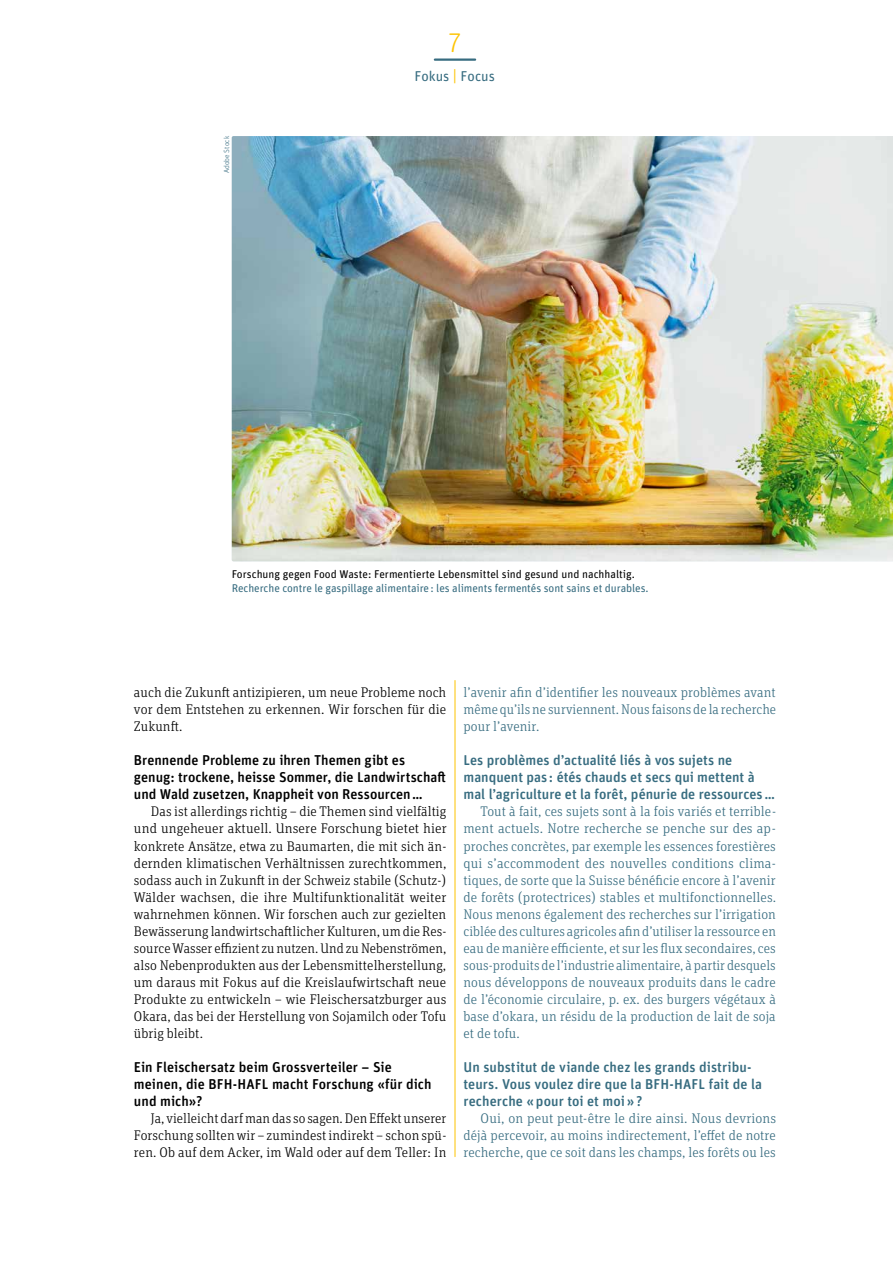
<style>
.page{position:relative;width:893px;height:1263px;background:#fff}
.page>*{position:absolute;margin:0;border:0;box-sizing:border-box;transform-origin:0 0}
.t1{font:300 27px "Unit Rounded Pro";color:#fdc300}
.t2{font:500 14.25px/17px "Unit Rounded Pro";color:#376c80}
.t3{font:500 14.25px/17px "Unit Rounded Pro";color:#000}
.t4{font:14.25px "Unit Rounded Pro";color:#376c80}
.t5{font:300 13.95px/17px "Unit Slab Pro";letter-spacing:.005em;color:#376c80;text-align:justify}
.t6{font:300 13.95px/17px "Unit Slab Pro";letter-spacing:.005em;color:#000;text-align:justify}
.t7{font:11.25px "Unit Rounded Pro";letter-spacing:-.01em;color:#376c80}
.t8{font:11.25px "Unit Rounded Pro";color:#000}
.t9{font:300 7.5px "Unit Rounded Pro";color:#376c80}
.s1{font-size:15.75px;color:#fdc300}
</style>
<div class="page">
<hr style="left:435px;top:58px;width:40px;height:3px;background:#376c80">
<hr style="left:455px;top:680px;width:1px;height:477px;background:#fdc300">
<img style="left:232px;top:136px;width:661px;height:425px">
<p class="t9" style="left:222px;top:173px;width:39px;rotate:-90deg">Adobe Stock</p>
<h1 class="t1" style="left:448px;top:26px;width:16px">7</h1>
<p class="t4" style="left:414px;top:66px;width:82px">Fokus <span class="s1">|</span> Focus</p>
<p class="t8" style="left:232px;top:567px;width:405px">Forschung gegen Food Waste: Fermentierte Lebensmittel sind gesund und nachhaltig.</p>
<p class="t7" style="left:232px;top:580px;width:418px">Recherche contre le gaspillage alimentaire: les aliments fermentés sont sains et durables.</p>
<p class="t6" style="left:134px;top:684px;width:314px">auch die Zukunft antizipieren, um neue Probleme noch vor dem Entstehen zu erkennen. Wir forschen für die Zukunft.</p>
<p class="t3" style="left:134px;top:751px;width:314px">Brennende Probleme zu ihren Themen gibt es genug: trockene, heisse Sommer, die Landwirtschaft und Wald zusetzen, Knappheit von Ressourcen…</p>
<p class="t6" style="left:134px;top:803px;width:314px;text-indent:17px">Das ist allerdings richtig – die Themen sind vielfältig und ungeheuer aktuell. Unsere Forschung bietet hier konkrete Ansätze, etwa zu Baumarten, die mit sich än&shy;dernden klimatischen Verhältnissen zurechtkommen, sodass auch in Zukunft in der Schweiz stabile (Schutz-)<br>Wälder wachsen, die ihre Multifunktionalität weiter wahrnehmen können. Wir forschen auch zur gezielten Bewässerung landwirtschaftlicher Kulturen, um die Res&shy;source Wasser effizient zu nutzen. Und zu Nebenströmen, also Nebenprodukten aus der Lebensmittelherstellung, um daraus mit Fokus auf die Kreislaufwirtschaft neue Produkte zu entwickeln – wie Fleischersatzburger aus Okara, das bei der Herstellung von Sojamilch oder Tofu übrig bleibt.</p>
<p class="t3" style="left:134px;top:1057px;width:299px">Ein Fleischersatz beim Grossverteiler – Sie meinen, die BFH-HAFL macht Forschung «für dich und mich»?</p>
<p class="t6" style="left:134px;top:1109px;width:314px;text-indent:17px">Ja, vielleicht darf man das so sagen. Den Effekt unserer Forschung sollten wir – zumindest indirekt – schon spü&shy;ren. Ob auf dem Acker, im Wald oder auf dem Teller: In</p>
<p class="t5" style="left:463px;top:684px;width:314px">l’avenir afin d’identifier les nouveaux problèmes avant même qu’ils ne surviennent. Nous faisons de la recherche pour l’avenir.</p>
<p class="t2" style="left:463px;top:751px;width:313px">Les problèmes d’actualité liés à vos sujets ne manquent pas : étés chauds et secs qui mettent à mal l’agriculture et la forêt, pénurie de ressources…</p>
<p class="t5" style="left:463px;top:803px;width:314px;text-align:left;text-indent:17px">Tout à fait, ces sujets sont à la fois variés et terrible&shy;ment actuels. Notre recherche se penche sur des ap&shy;proches concrètes, par exemple les essences forestières qui s’accommodent des nouvelles conditions clima&shy;tiques, de sorte que la Suisse bénéficie encore à l’avenir de forêts (protectrices) stables et multifonctionnelles.<br>Nous menons également des recherches sur l’irrigation ciblée des cultures agricoles afin d’utiliser la ressource en eau de manière efficiente, et sur les flux secondaires, ces sous-produits de l’industrie alimentaire, à partir desquels nous développons de nouveaux produits dans le cadre de l’économie circulaire, p. ex. des burgers végétaux à base d’okara, un résidu de la production de lait de soja et de tofu.</p>
<p class="t2" style="left:463px;top:1057px;width:300px">Un substitut de viande chez les grands distribu&shy;teurs. Vous voulez dire que la BFH-HAFL fait de la recherche «pour toi et moi»?</p>
<p class="t5" style="left:463px;top:1109px;width:314px;text-indent:17px">Oui, on peut peut-être le dire ainsi. Nous devrions déjà percevoir, au moins indirectement, l’effet de notre recherche, que ce soit dans les champs, les forêts ou les</p>
</div>
